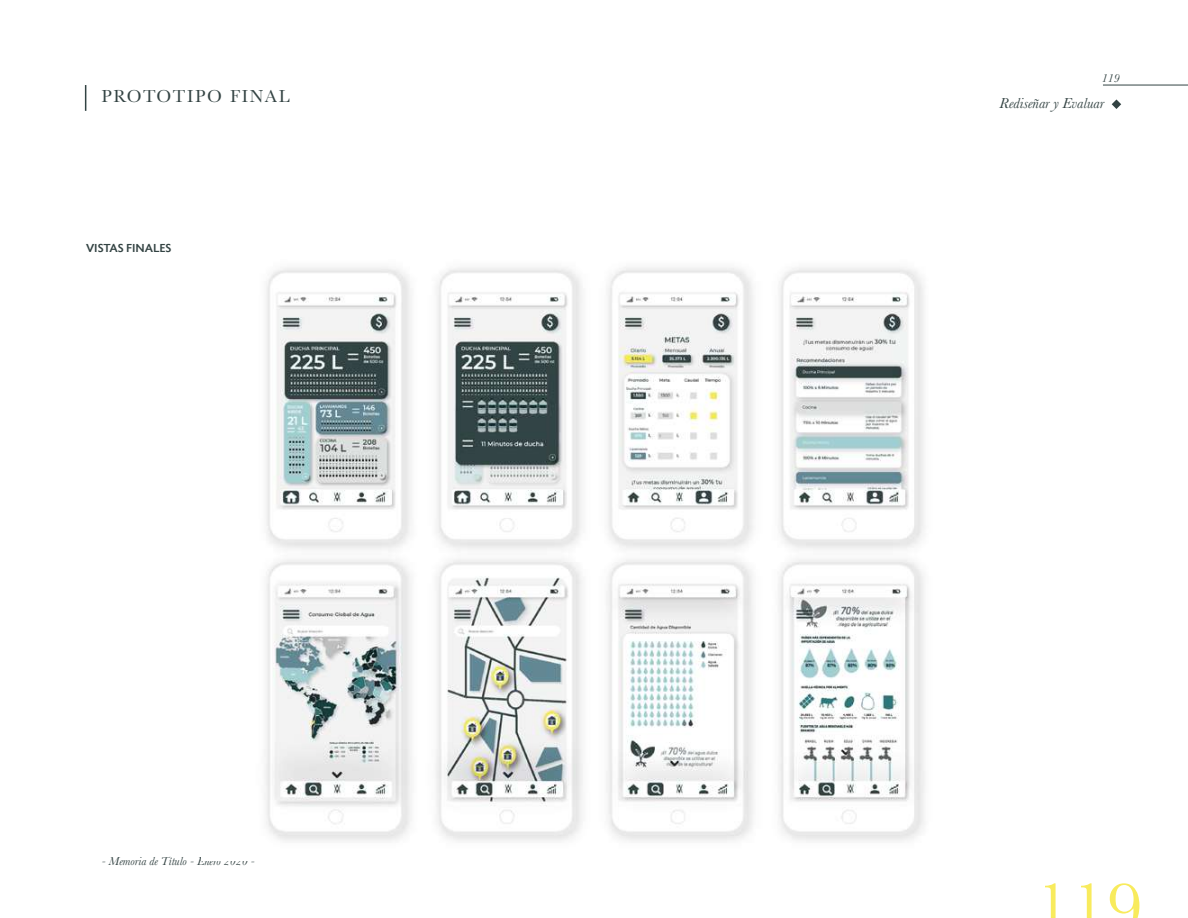
<style>
.page{position:relative;width:1188px;height:918px;background:#fff}
.page>*{position:absolute;margin:0;border:0;box-sizing:border-box;transform-origin:0 0}
.t1{font:72px "Baskerville";color:#f8eb5d}
.t2{font:18px "Baskerville";letter-spacing:.1em;color:#334343}
.t3{font:italic 15px "Baskerville";color:#334343}
.t4{font:italic 12px "Baskerville";color:#334343}
.t5{font:700 10.5px "Metro Nova W04";color:#334343}
</style>
<div class="page">
<hr style="left:1103px;top:85px;width:85px;height:1px;background:#334343">
<svg style="left:85px;top:85px;width:1px;height:26px"></svg>
<img style="left:265px;top:267px;width:660px;height:574px">
<svg style="left:1112px;top:99px;width:9px;height:10px"></svg>
<h2 class="t2" style="left:102px;top:85px;width:190px">PROTOTIPO FINAL</h2>
<p class="t5" style="left:86px;top:241px;width:87px">VISTAS FINALES</p>
<p class="t4" style="left:102px;top:853px;width:155px">- Memoria de Título - Enero 2020 -</p>
<p class="t4" style="left:1102px;top:70px;width:19px">119</p>
<p class="t3" style="left:1000px;top:93px;width:106px">Rediseñar y Evaluar</p>
<h1 class="t1" style="left:1035px;top:861px;width:109px">119</h1>
</div>
